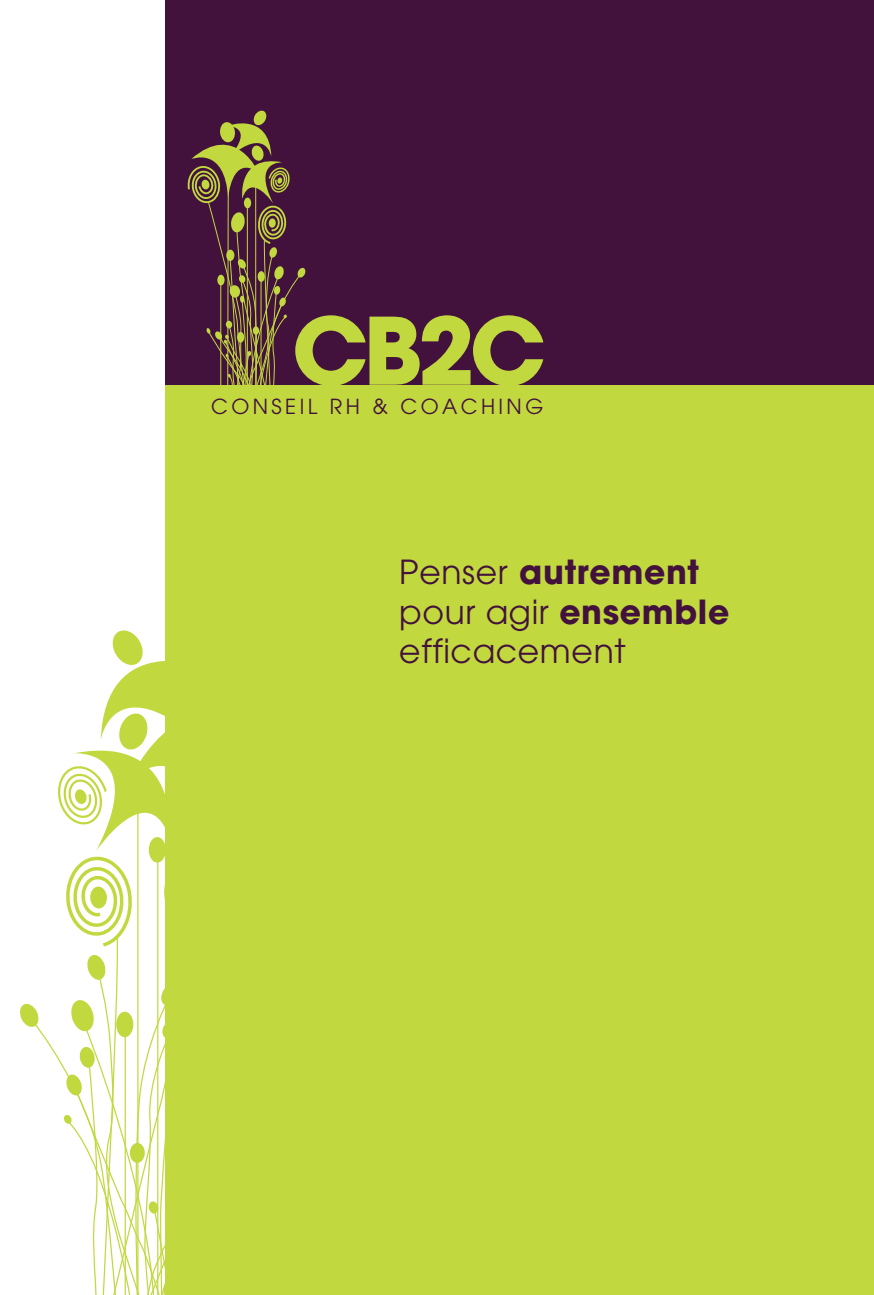
<style>
.page{position:relative;width:874px;height:1295px;background:#fff}
.page>*{position:absolute;margin:0;border:0;box-sizing:border-box;transform-origin:0 0}
.t1{font:700 92.1px "Avant Garde LT";color:#c2d83f}
.t2{font:33px/39.6px "Avant Garde LT";letter-spacing:.02em;color:#42123d}
.t3{font:20.7px "Avant Garde LT";letter-spacing:.165em;color:#42123d}
.s1{font-weight:700}
</style>
<div class="page">
<svg style="left:20px;top:628px;width:146px;height:666px"></svg>
<div style="left:166px;top:377px;width:708px;height:917px;background:#c2d83f"></div>
<div style="left:166px;top:0;width:708px;height:384px;background:#42123d"></div>
<svg style="left:187px;top:110px;width:118px;height:275px"></svg>
<h1 class="t1" style="left:292px;top:316px;width:256px">CB2C</h1>
<p class="t3" style="left:211px;top:398px;width:334px">CONSEIL RH &amp; COACHING</p>
<p class="t2" style="left:399px;top:555px;width:332px">Penser <span class="s1">autrement </span>pour agir <span class="s1">ensemble </span>efficacement</p>
</div>
